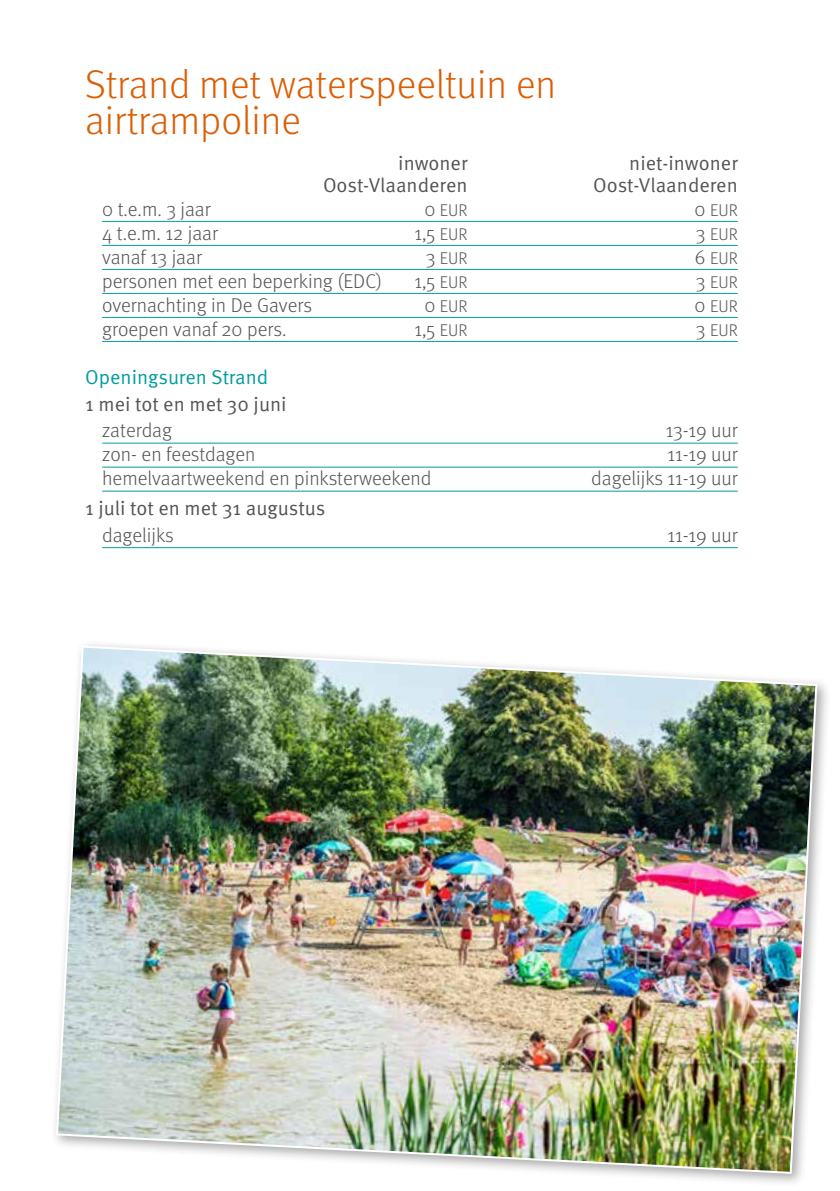
<style>
.page{position:relative;width:840px;height:1191px;background:#fff}
.page>*{position:absolute;margin:0;border:0;box-sizing:border-box;transform-origin:0 0}
.t1{font:300 40px/36px "Meta Pro";color:#da5f06}
.t2{font:300 20px "Meta Pro";color:#555454}
.t3{font:20px "Meta Pro Norm";color:#555454}
.t4{font:20px "Meta Pro Norm";color:#009ca0}
.t5{font:300 17px "Meta Pro";color:#555454}
.s1{font-size:20px}
.s2{font-size:17px}
</style>
<div class="page">
<hr style="left:102px;top:221px;width:635px;height:1px;background:#009ca0">
<hr style="left:102px;top:245px;width:635px;height:1px;background:#009ca0">
<hr style="left:102px;top:269px;width:635px;height:1px;background:#009ca0">
<hr style="left:102px;top:293px;width:635px;height:1px;background:#009ca0">
<hr style="left:102px;top:317px;width:635px;height:1px;background:#009ca0">
<hr style="left:102px;top:341px;width:635px;height:1px;background:#009ca0">
<hr style="left:102px;top:443px;width:635px;height:1px;background:#009ca0">
<hr style="left:102px;top:467px;width:635px;height:1px;background:#009ca0">
<hr style="left:102px;top:491px;width:635px;height:1px;background:#009ca0">
<hr style="left:102px;top:547px;width:635px;height:1px;background:#009ca0">
<div style="left:51px;top:640px;width:779px;height:547px;background:#555454;opacity:.5"></div>
<img style="left:55px;top:644px;width:763px;height:531px">
<h1 class="t1" style="left:85px;top:64px;width:472px">Strand met waterspeeltuin en airtrampoline</h1>
<p class="t3" style="left:398px;top:147px;width:71px">inwoner</p>
<p class="t3" style="left:629px;top:147px;width:110px">niet-inwoner</p>
<p class="t3" style="left:323px;top:169px;width:146px">Oost-Vlaanderen</p>
<p class="t3" style="left:593px;top:169px;width:146px">Oost-Vlaanderen</p>
<p class="t2" style="left:102px;top:194px;width:110px">0 t.e.m. 3 jaar</p>
<p class="t5" style="left:424px;top:197px;width:45px"><span class="s1">0</span> EUR</p>
<p class="t5" style="left:694px;top:197px;width:45px"><span class="s1">0</span> EUR</p>
<p class="t2" style="left:102px;top:218px;width:117px">4 t.e.m. 12 jaar</p>
<p class="t2" style="left:414px;top:218px;width:55px">1,5 <span class="s2">EUR</span></p>
<p class="t5" style="left:695px;top:221px;width:43px"><span class="s1">3</span> EUR</p>
<p class="t2" style="left:102px;top:242px;width:101px">vanaf 13 jaar</p>
<p class="t5" style="left:425px;top:245px;width:43px"><span class="s1">3</span> EUR</p>
<p class="t5" style="left:694px;top:245px;width:44px"><span class="s1">6</span> EUR</p>
<p class="t2" style="left:102px;top:266px;width:281px">personen met een beperking (EDC)</p>
<p class="t2" style="left:414px;top:266px;width:55px">1,5 <span class="s2">EUR</span></p>
<p class="t5" style="left:695px;top:269px;width:43px"><span class="s1">3</span> EUR</p>
<p class="t2" style="left:102px;top:290px;width:211px">overnachting in De Gavers</p>
<p class="t5" style="left:424px;top:293px;width:45px"><span class="s1">0</span> EUR</p>
<p class="t5" style="left:694px;top:293px;width:45px"><span class="s1">0</span> EUR</p>
<p class="t2" style="left:102px;top:314px;width:186px">groepen vanaf 20 pers.</p>
<p class="t2" style="left:414px;top:314px;width:55px">1,5 <span class="s2">EUR</span></p>
<p class="t5" style="left:695px;top:317px;width:43px"><span class="s1">3</span> EUR</p>
<p class="t4" style="left:85px;top:361px;width:185px">Openingsuren Strand</p>
<p class="t3" style="left:85px;top:388px;width:203px">1 mei tot en met 30 juni</p>
<p class="t2" style="left:102px;top:416px;width:71px">zaterdag</p>
<p class="t2" style="left:665px;top:416px;width:73px">13-19 uur</p>
<p class="t2" style="left:102px;top:440px;width:155px">zon- en feestdagen</p>
<p class="t2" style="left:667px;top:440px;width:72px">11-19 uur</p>
<p class="t2" style="left:102px;top:464px;width:331px">hemelvaartweekend en pinksterweekend</p>
<p class="t2" style="left:591px;top:464px;width:148px">dagelijks 11-19 uur</p>
<p class="t3" style="left:85px;top:493px;width:242px">1 juli tot en met 31 augustus</p>
<p class="t2" style="left:102px;top:520px;width:73px">dagelijks</p>
<p class="t2" style="left:667px;top:520px;width:72px">11-19 uur</p>
</div>
